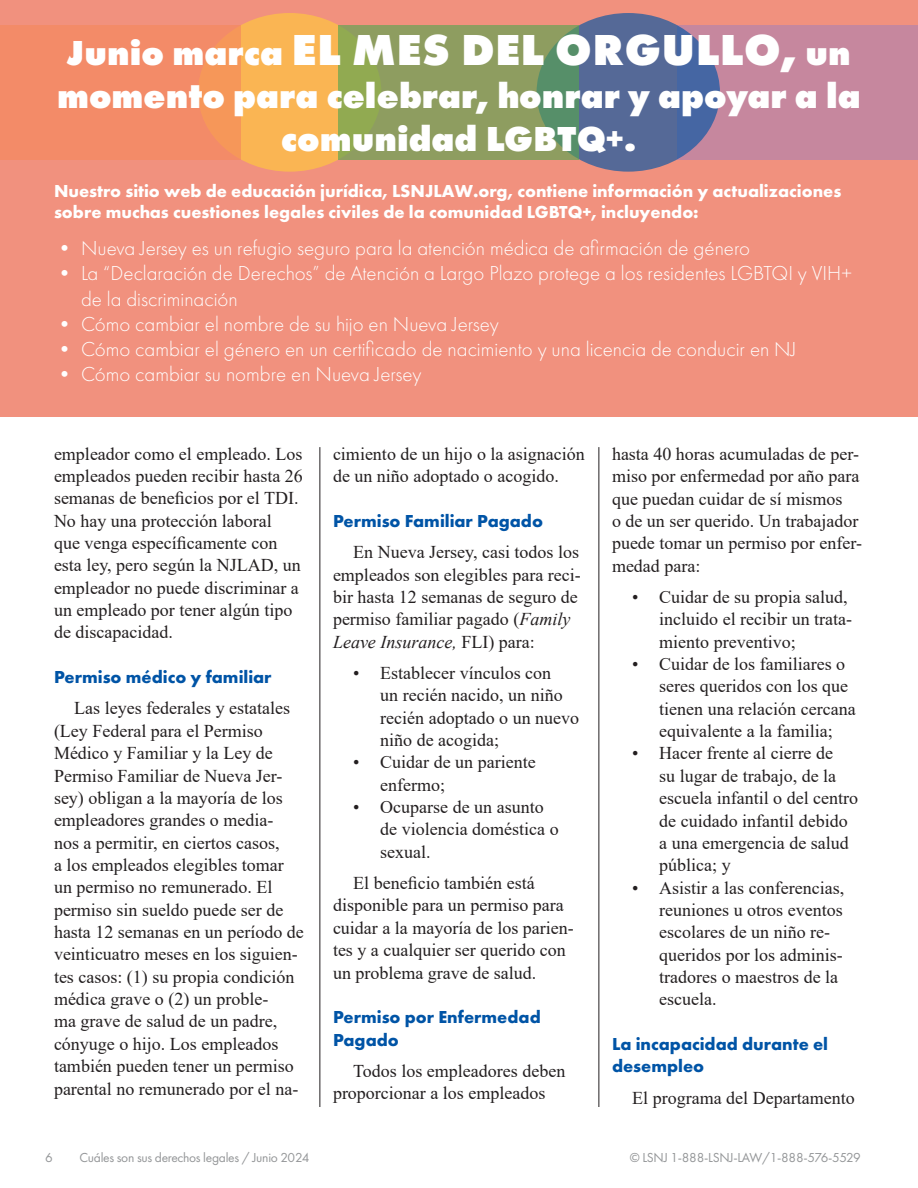
<style>
.page{position:relative;width:918px;height:1188px;background:#fff}
.page>*{position:absolute;margin:0;border:0;box-sizing:border-box;transform-origin:0 0}
.t1{font:800 45px "Futura PT";letter-spacing:.01em;color:#fff}
.t2{font:800 36px/43.2px "Futura PT";color:#fff;text-align:center}
.t3{font:300 21px/25.2px "Futura PT";color:#fff}
.t4{font:18px/22.4px "Times New Roman";color:#231f20}
.t5{font:700 18px/21.6px "Futura PT";color:#fff}
.t6{font:700 18px/22.4px "Futura PT";color:#0054a6}
.t7{font:13.5px "Futura PT";letter-spacing:-.02em;color:#949698}
.s1{font-size:36px}
.s2{font-style:italic}
</style>
<div class="page">
<div style="left:0;top:0;width:918px;height:417px;background:#f1917e"></div>
<div style="left:198px;top:13px;width:183px;height:159px;background:#fab553;border-radius:50%"></div>
<div style="left:0;top:25px;width:241px;height:135px;background:linear-gradient(to right,#f2896b,#f49061)"></div>
<div style="left:677px;top:25px;width:241px;height:135px;background:#c6879e"></div>
<div style="left:537px;top:13px;width:183px;height:159px;background:linear-gradient(to bottom,#526899,#536999);border-radius:50%"></div>
<svg style="left:339px;top:25px;width:240px;height:135px;background:#889d5e"></svg>
<hr style="left:598px;top:447px;width:1px;height:660px;background:#231f20">
<hr style="left:320px;top:447px;width:1px;height:660px;background:#231f20">
<h1 class="t1" style="left:67px;top:21px;width:785px"><span class="s1">Junio marca</span> EL MES DEL ORGULLO, <span class="s1">un</span></h1>
<h2 class="t2" style="left:57px;top:74px;width:805px">momento para celebrar, honrar y apoyar a la comunidad LGBTQ+.</h2>
<p class="t5" style="left:54px;top:180px;width:789px">Nuestro sitio web de educación jurídica, LSNJLAW.org, contiene información y actualizaciones sobre muchas cuestiones legales civiles de la comunidad LGBTQ+, incluyendo:</p>
<p class="t3" style="left:54px;top:236px;width:698px">• Nueva Jersey es un refugio seguro para la atención médica de afirmación de género</p>
<p class="t3" style="left:81px;top:261px;width:772px;text-indent:-27px">• La “Declaración de Derechos” de Atención a Largo Plazo protege a los residentes LGBTQI y VIH+ de la discriminación</p>
<p class="t3" style="left:54px;top:311px;width:446px">• Cómo cambiar el nombre de su hijo en Nueva Jersey</p>
<p class="t3" style="left:54px;top:337px;width:744px">• Cómo cambiar el género en un certificado de nacimiento y una licencia de conducir en NJ</p>
<p class="t3" style="left:54px;top:362px;width:369px">• Cómo cambiar su nombre en Nueva Jersey</p>
<p class="t4" style="left:54px;top:442px;width:250px">empleador como el empleado. Los empleados pueden recibir hasta 26 semanas de beneficios por el TDI.<br>No hay una protección laboral<br>que venga específicamente con esta ley, pero según la NJLAD, un empleador no puede discriminar a un empleado por tener algún tipo de discapacidad.</p>
<p class="t6" style="left:54px;top:665px;width:219px">Permiso médico y familiar</p>
<p class="t4" style="left:54px;top:697px;width:251px;text-indent:20px">Las leyes federales y estatales (Ley Federal para el Permiso<br>Médico y Familiar y la Ley de<br>Permiso Familiar de Nueva Jer&shy;sey) obligan a la mayoría de los empleadores grandes o media-<br>nos a permitir, en ciertos casos,<br>a los empleados elegibles tomar un permiso no remunerado. El permiso sin sueldo puede ser de hasta 12 semanas en un período de veinticuatro meses en los siguien&shy;tes casos: (1) su propia condición médica grave o (2) un proble-<br>ma grave de salud de un padre, cónyuge o hijo. Los empleados también pueden tener un permiso parental no remunerado por el na-</p>
<p class="t4" style="left:333px;top:442px;width:253px">cimiento de un hijo o la asignación de un niño adoptado o acogido.</p>
<p class="t6" style="left:333px;top:509px;width:212px">Permiso Familiar Pagado</p>
<p class="t4" style="left:333px;top:540px;width:249px;text-indent:20px">En Nueva Jersey, casi todos los empleados son elegibles para reci&shy;bir hasta 12 semanas de seguro de permiso familiar pagado (<span class="s2">Family<br>Leave Insurance,</span> FLI) para:</p>
<p class="t4" style="left:380px;top:661px;width:200px;text-indent:-27px">• Establecer vínculos con<br>un recién nacido, un niño recién adoptado o un nuevo niño de acogida;</p>
<p class="t4" style="left:380px;top:751px;width:157px;text-indent:-27px">• Cuidar de un pariente enfermo;</p>
<p class="t4" style="left:380px;top:795px;width:180px;text-indent:-27px">• Ocuparse de un asunto de violencia doméstica o sexual.</p>
<p class="t4" style="left:333px;top:871px;width:242px;text-indent:20px">El beneficio también está disponible para un permiso para cuidar a la mayoría de los parien&shy;tes y a cualquier ser querido con un problema grave de salud.</p>
<p class="t6" style="left:333px;top:1006px;width:209px">Permiso por Enfermedad<br>Pagado</p>
<p class="t4" style="left:333px;top:1059px;width:234px;text-indent:20px">Todos los empleadores deben proporcionar a los empleados</p>
<p class="t4" style="left:612px;top:442px;width:252px">hasta 40 horas acumuladas de per&shy;miso por enfermedad por año para que puedan cuidar de sí mismos<br>o de un ser querido. Un trabajador puede tomar un permiso por enfer&shy;medad para:</p>
<p class="t4" style="left:659px;top:585px;width:194px;text-indent:-27px">• Cuidar de su propia salud, incluido el recibir un trata&shy;miento preventivo;</p>
<p class="t4" style="left:659px;top:652px;width:198px;text-indent:-27px">• Cuidar de los familiares o seres queridos con los que tienen una relación cercana equivalente a la familia;</p>
<p class="t4" style="left:659px;top:742px;width:200px;text-indent:-27px">• Hacer frente al cierre de<br>su lugar de trabajo, de la escuela infantil o del centro de cuidado infantil debido a una emergencia de salud pública; y</p>
<p class="t4" style="left:659px;top:876px;width:186px;text-indent:-27px">• Asistir a las conferencias, reuniones u otros eventos escolares de un niño re&shy;queridos por los adminis&shy;tradores o maestros de la escuela.</p>
<p class="t6" style="left:612px;top:1032px;width:218px">La incapacidad durante el desempleo</p>
<p class="t4" style="left:632px;top:1086px;width:224px">El programa del Departamento</p>
<p class="t7" style="left:45px;top:1149px;width:9px">6</p>
<p class="t7" style="left:79px;top:1149px;width:232px">Cuáles son sus derechos legales / Junio 2024</p>
<p class="t7" style="left:630px;top:1149px;width:233px">© LSNJ 1-888-LSNJ-LAW/1-888-576-5529</p>
</div>
